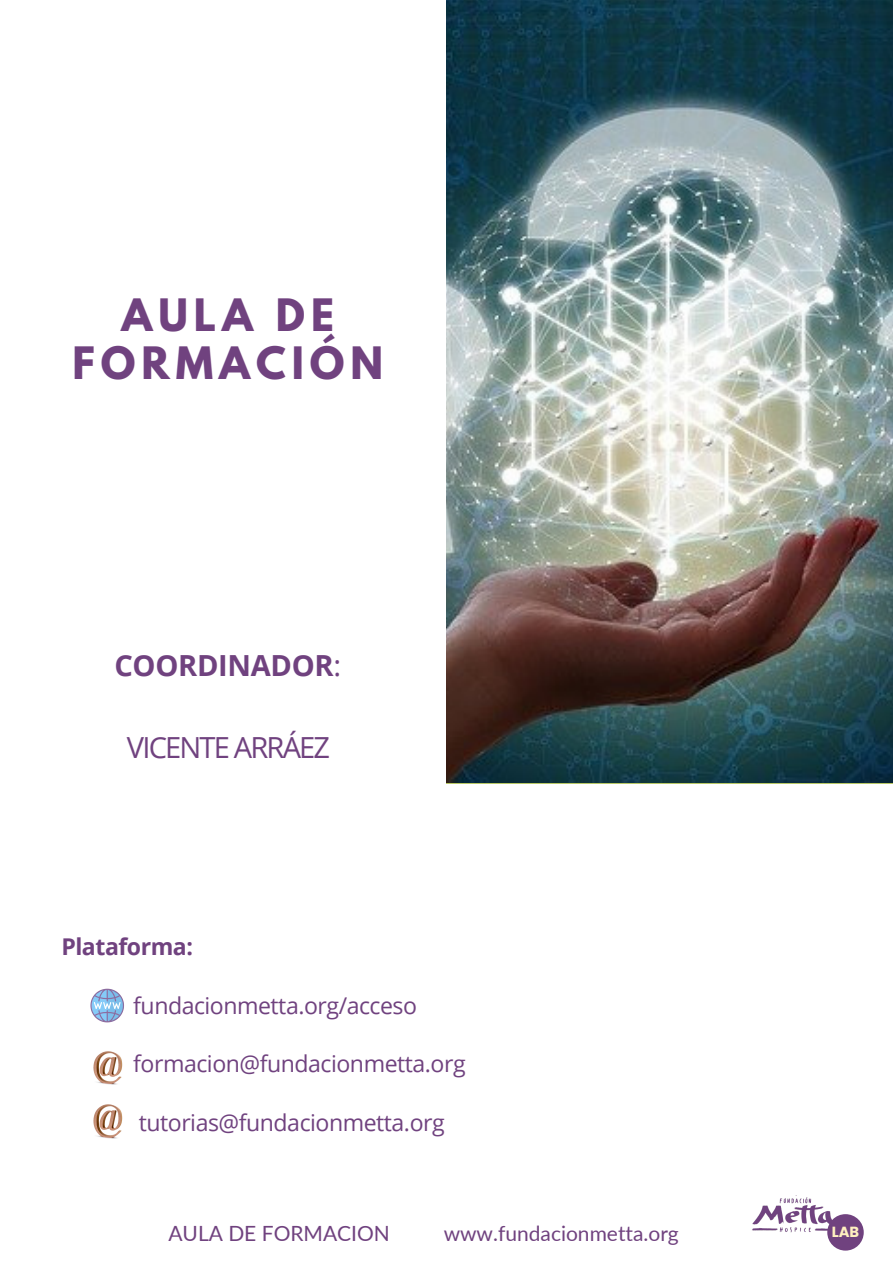
<style>
.page{position:relative;width:893px;height:1264px;background:#fff}
.page>*{position:absolute;margin:0;border:0;box-sizing:border-box;transform-origin:0 0}
.t1{font:700 39.6px/47.2px "League Spartan";letter-spacing:.15em;color:#70427f;text-align:center}
.t2{font:29.1px "Open Sans";letter-spacing:-.065em;color:#70427f}
.t3{font:700 29.1px "Open Sans";letter-spacing:-.01em;color:#70427f}
.t4{font:23.1px "Open Sans";letter-spacing:-.02em;color:#70427f}
.t5{font:700 23.1px "Open Sans";letter-spacing:-.02em;color:#70427f}
.t6{font:21px "Lato";color:#70427f}
.t7{font:700 14.7px "Poppins";color:#fff0c0}
.s1{font-weight:400}
</style>
<div class="page">
<svg style="left:90px;top:988px;width:34px;height:34px"></svg>
<img style="left:93px;top:1051px;width:30px;height:33px">
<img style="left:446px;top:0;width:446px;height:782px">
<img style="left:93px;top:1104px;width:30px;height:34px">
<img style="left:752px;top:1195px;width:112px;height:56px">
<div style="left:827px;top:1214px;width:36px;height:36px;background:#70427f;border-radius:50%"></div>
<p class="t1" style="left:72px;top:297px;width:312px">AULA DE<br>FORMACIÓN</p>
<p class="t3" style="left:114px;top:645px;width:228px">COORDINADOR<span class="s1">:</span></p>
<p class="t2" style="left:127px;top:727px;width:205px">VICENTE ARRÁEZ</p>
<p class="t5" style="left:61px;top:930px;width:133px">Plataforma:</p>
<p class="t4" style="left:133px;top:989px;width:285px">fundacionmetta.org/acceso</p>
<p class="t4" style="left:133px;top:1047px;width:334px">formacion@fundacionmetta.org</p>
<p class="t4" style="left:139px;top:1106px;width:307px">tutorias@fundacionmetta.org</p>
<p class="t6" style="left:168px;top:1219px;width:223px">AULA DE FORMACION</p>
<p class="t6" style="left:443px;top:1219px;width:237px">www.fundacionmetta.org</p>
<p class="t7" style="left:831px;top:1221px;width:29px">LAB</p>
</div>
